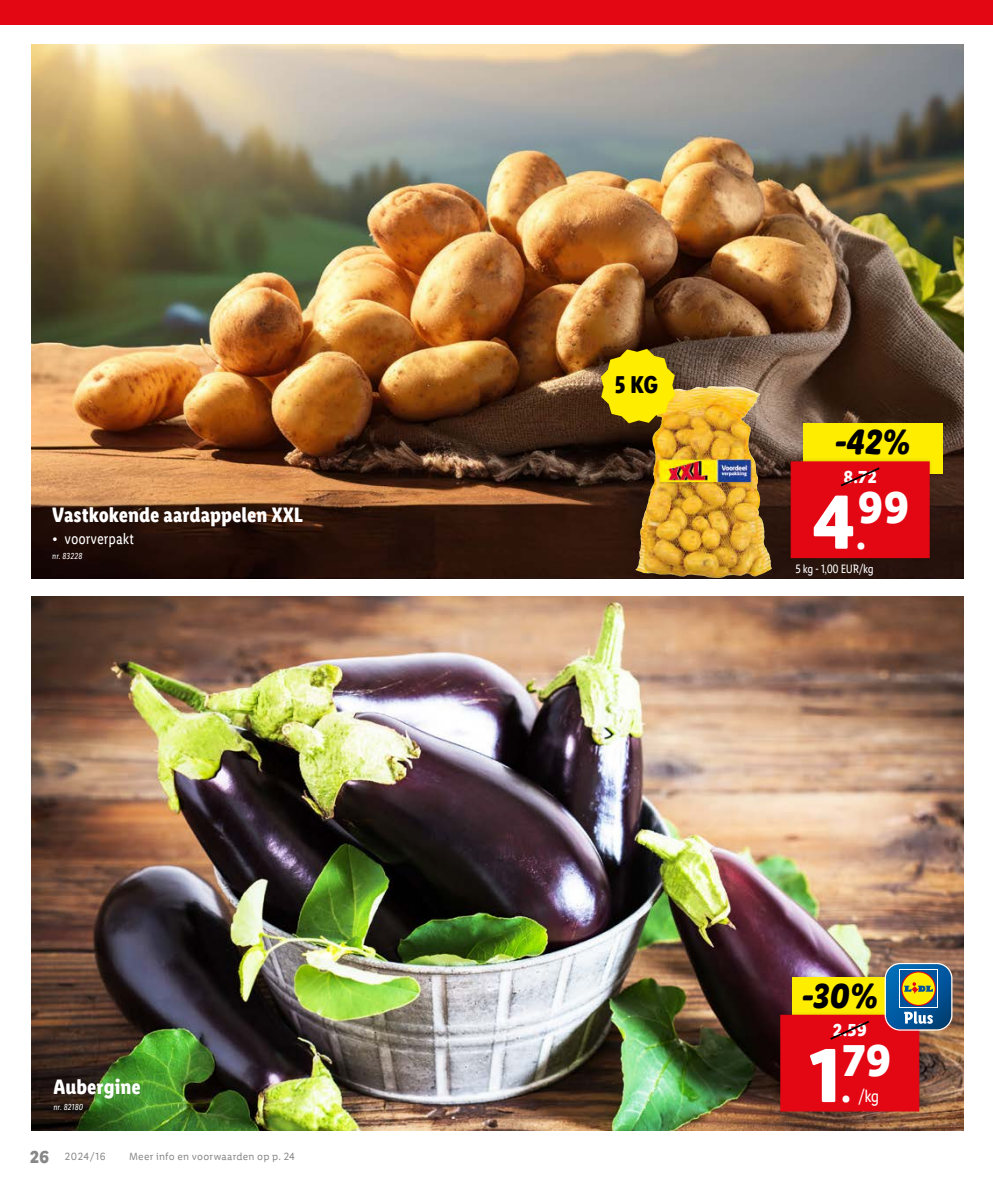
<style>
.page{position:relative;width:993px;height:1181px;background:#fff}
.page>*{position:absolute;margin:0;border:0;box-sizing:border-box;transform-origin:0 0}
.t1{font:700 77px "Lidl Font Pro";color:#fff}
.t2{font:700 44.98px "Lidl Font Pro";color:#fff}
.t3{font:35px "Lidl Font Script Pro";color:#000}
.t4{font:700 24.5px "Lidl Font Cond Pro";color:#000}
.t5{font:700 21px "Lidl Font Cond Pro";color:#fff}
.t6{font:700 17.5px "Lidl Font Pro";color:#fff}
.t7{font:17.5px "Lidl Font Cond Pro";color:#fff}
.t8{font:15.75px "Lidl Font Cond Pro";color:#fff}
.t9{font:12.25px "Lidl Font Cond Pro";letter-spacing:-.03em;color:#fff}
.t10{font:10.5px "Lidl Font Pro";letter-spacing:.025em;color:#878787}
.t11{font:italic 8.75px "Lidl Font Cond Pro";letter-spacing:.02em;color:#fff}
.s1{font-weight:700;font-size:17.5px}
.s2{font-size:37.62px}
</style>
<div class="page">
<img style="left:32px;top:45px;width:930px;height:533px">
<img style="left:32px;top:597px;width:930px;height:533px">
<div style="left:799px;top:420px;width:145px;height:57px;background:#000;opacity:.15"></div>
<div style="left:802px;top:424px;width:139px;height:50px;background:#ffed00"></div>
<div style="left:787px;top:458px;width:146px;height:104px;background:#000;opacity:.15"></div>
<div style="left:789px;top:461px;width:140px;height:98px;background:#e30613"></div>
<div style="left:776px;top:1011px;width:146px;height:104px;background:#000;opacity:.15"></div>
<div style="left:884px;top:963px;width:68px;height:67px;border:1px solid #fff;border-radius:15px"></div>
<svg style="left:779px;top:964px;width:171px;height:148px"></svg>
<img style="left:650px;top:386px;width:62px;height:108px">
<svg style="left:600px;top:349px;width:75px;height:74px"></svg>
<div style="left:0;top:0;width:992px;height:25px;background:#e30613"></div>
<h3 class="t5" style="left:52px;top:502px;width:252px">Vastkokende aardappelen XXL</h3>
<h3 class="t8" style="left:52px;top:529px;width:83px">• voorverpakt</h3>
<p class="t11" style="left:52px;top:551px;width:32px">nr. 83228</p>
<h3 class="t5" style="left:53px;top:1073px;width:89px">Aubergine</h3>
<p class="t11" style="left:53px;top:1102px;width:31px">nr. 82180</p>
<p class="t10" style="left:30px;top:1151px;width:77px"><span class="s1">26</span> 2024/16</p>
<p class="t10" style="left:129px;top:1151px;width:167px">Meer info en voorwaarden op p. 24</p>
<h3 class="t4" style="left:614px;top:370px;width:45px">5 KG</h3>
<h3 class="t3" style="left:834px;top:421px;width:77px">-42%</h3>
<h3 class="t6" style="left:843px;top:466px;width:35px">8.72</h3>
<h2 class="t2" style="left:857px;top:480px;width:53px">99</h2>
<h1 class="t1" style="left:811px;top:475px;width:55px">4<span class="s2">.</span></h1>
<p class="t9" style="left:795px;top:561px;width:79px">5 kg - 1,00 EUR/kg</p>
<h3 class="t3" style="left:801px;top:974px;width:78px">-30%</h3>
<h3 class="t6" style="left:832px;top:1019px;width:36px">2.59</h3>
<h2 class="t2" style="left:842px;top:1033px;width:51px">79</h2>
<h1 class="t1" style="left:809px;top:1028px;width:43px">1<span class="s2">.</span></h1>
<h3 class="t7" style="left:857px;top:1086px;width:23px">/kg</h3>
</div>
